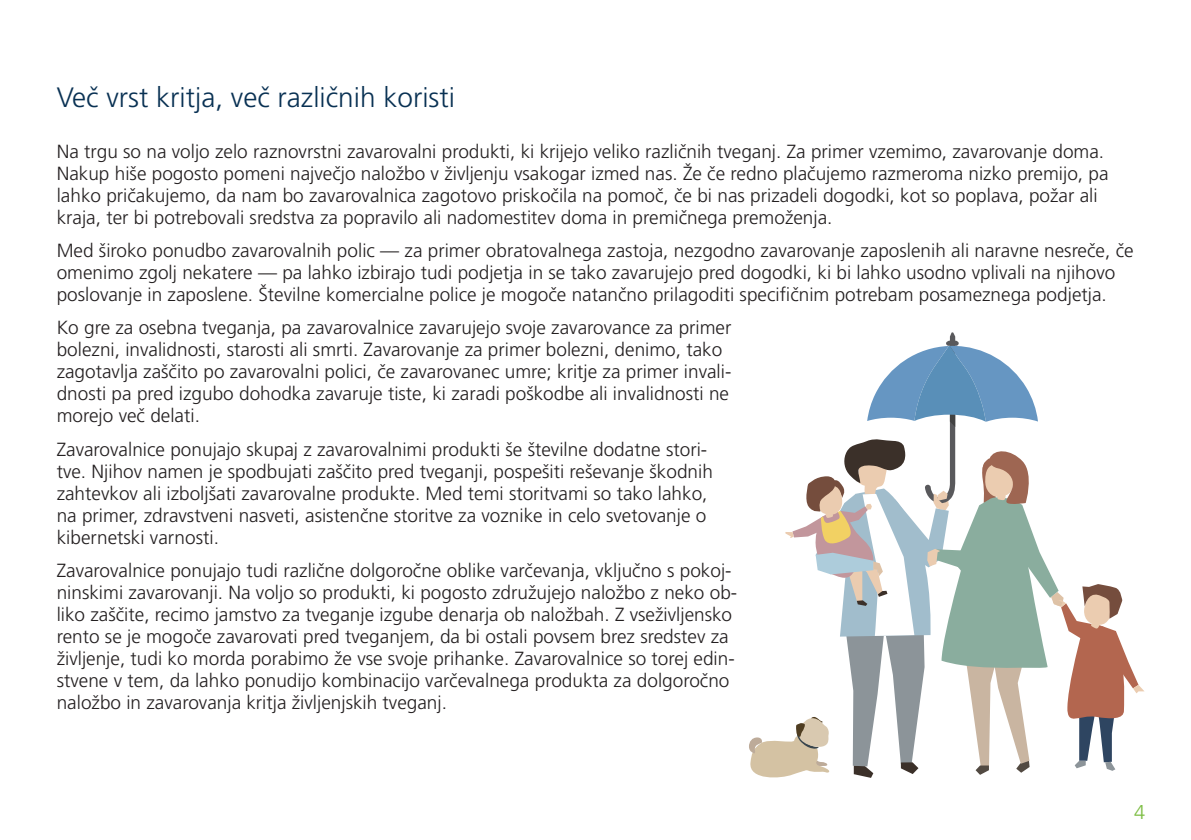
<style>
.page{position:relative;width:1191px;height:840px;background:#fff}
.page>*{position:absolute;margin:0;border:0;box-sizing:border-box;transform-origin:0 0}
.t1{font:300 28px "Frutiger CE";color:#093153}
.t2{font:300 20px "Frutiger CE";color:#7cbd42}
.t3{font:300 19px/22px "Frutiger CE";color:#231f20}
</style>
<div class="page">
<svg style="left:749px;top:332px;width:395px;height:446px"></svg>
<h1 class="t1" style="left:57px;top:81px;width:400px">Več vrst kritja, več različnih koristi</h1>
<p class="t3" style="left:57px;top:140px;width:1053px">Na trgu so na voljo zelo raznovrstni zavarovalni produkti, ki krijejo veliko različnih tveganj. Za primer vzemimo, zavarovanje doma.<br>Nakup hiše pogosto pomeni največjo naložbo v življenju vsakogar izmed nas. Že če redno plačujemo razmeroma nizko premijo, pa lahko pričakujemo, da nam bo zavarovalnica zagotovo priskočila na pomoč, če bi nas prizadeli dogodki, kot so poplava, požar ali kraja, ter bi potrebovali sredstva za popravilo ali nadomestitev doma in premičnega premoženja.</p>
<p class="t3" style="left:57px;top:239px;width:1078px">Med široko ponudbo zavarovalnih polic — za primer obratovalnega zastoja, nezgodno zavarovanje zaposlenih ali naravne nesreče, če omenimo zgolj nekatere — pa lahko izbirajo tudi podjetja in se tako zavarujejo pred dogodki, ki bi lahko usodno vplivali na njihovo poslovanje in zaposlene. Številne komercialne police je mogoče natančno prilagoditi specifičnim potrebam posameznega podjetja.</p>
<p class="t3" style="left:57px;top:316px;width:676px">Ko gre za osebna tveganja, pa zavarovalnice zavarujejo svoje zavarovance za primer bolezni, invalidnosti, starosti ali smrti. Zavarovanje za primer bolezni, denimo, tako zagotavlja zaščito po zavarovalni polici, če zavarovanec umre; kritje za primer invali&shy;dnosti pa pred izgubo dohodka zavaruje tiste, ki zaradi poškodbe ali invalidnosti ne morejo več delati.</p>
<p class="t3" style="left:57px;top:438px;width:657px">Zavarovalnice ponujajo skupaj z zavarovalnimi produkti še številne dodatne stori&shy;tve. Njihov namen je spodbujati zaščito pred tveganji, pospešiti reševanje škodnih zahtevkov ali izboljšati zavarovalne produkte. Med temi storitvami so tako lahko, na primer, zdravstveni nasveti, asistenčne storitve za voznike in celo svetovanje o kibernetski varnosti.</p>
<p class="t3" style="left:57px;top:559px;width:682px">Zavarovalnice ponujajo tudi različne dolgoročne oblike varčevanja, vključno s pokoj&shy;ninskimi zavarovanji. Na voljo so produkti, ki pogosto združujejo naložbo z neko ob&shy;liko zaščite, recimo jamstvo za tveganje izgube denarja ob naložbah. Z vseživljensko rento se je mogoče zavarovati pred tveganjem, da bi ostali povsem brez sredstev za življenje, tudi ko morda porabimo že vse svoje prihanke. Zavarovalnice so torej edin&shy;stvene v tem, da lahko ponudijo kombinacijo varčevalnega produkta za dolgoročno naložbo in zavarovanja kritja življenjskih tveganj.</p>
<p class="t2" style="left:1134px;top:799px;width:13px">4</p>
</div>
